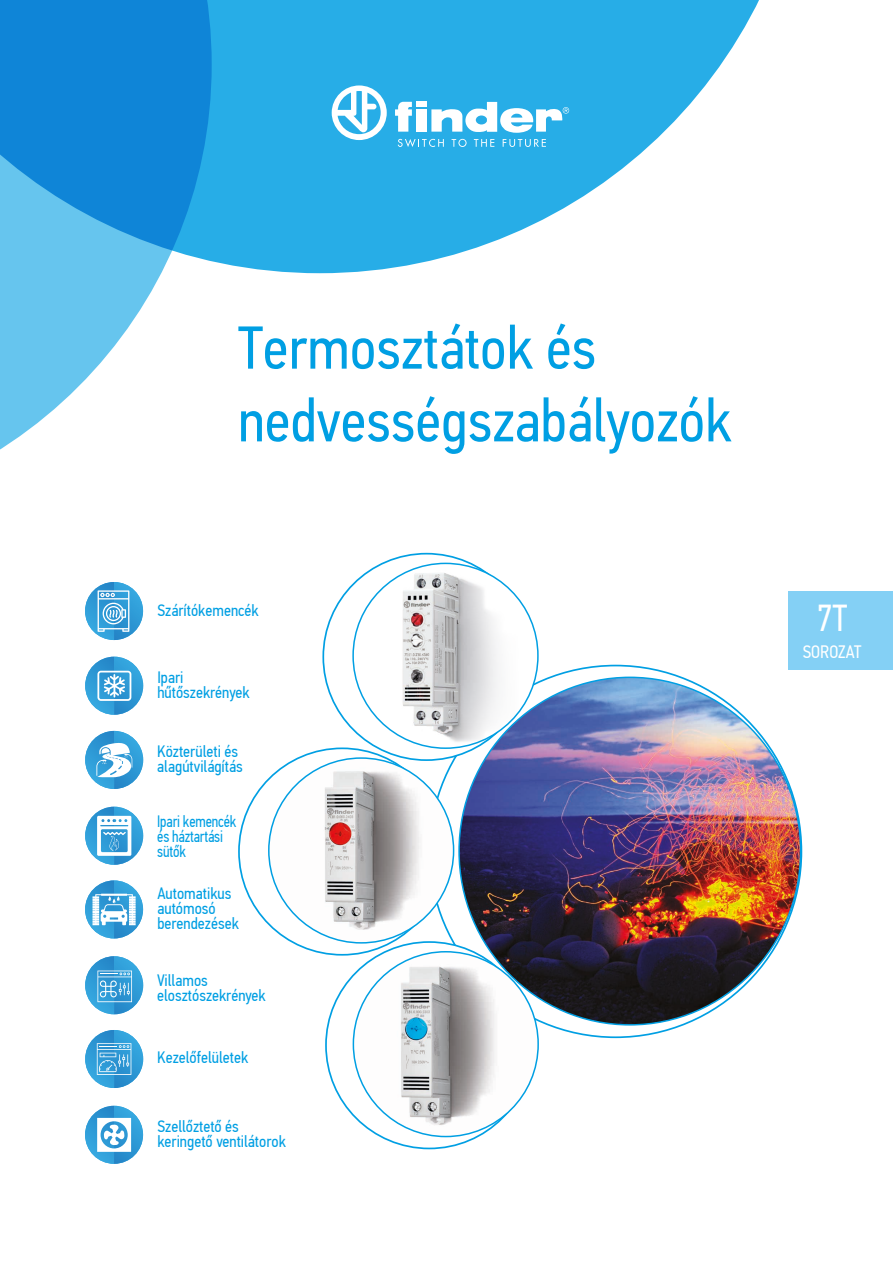
<style>
.page{position:relative;width:893px;height:1263px;background:#fff}
.page>*{position:absolute;margin:0;border:0;box-sizing:border-box;transform-origin:0 0}
.t1{font:60.6px/72.8px "PF Din Text Cond Pro";color:#009fe3}
.t2{font:37.5px "PF Din Text Cond Pro";color:#fff;scale:.95 1}
.t3{font:18px "PF Din Text Cond Pro";color:#fff}
.t4{font:16.5px/15px "PF Din Text Cond Pro";color:#009fe3}
.t5{font:16.5px/15px "PF Din Text Cond Pro";color:#009fe3;scale:.9 1}
</style>
<div class="page">
<div style="left:788px;top:591px;width:105px;height:79px;background:#84d0f5"></div>
<img style="left:85px;top:582px;width:58px;height:58px">
<svg style="left:98px;top:590px;width:31px;height:42px"></svg>
<img style="left:85px;top:731px;width:58px;height:58px">
<svg style="left:95px;top:741px;width:37px;height:36px"></svg>
<img style="left:85px;top:657px;width:58px;height:58px">
<svg style="left:97px;top:671px;width:34px;height:30px"></svg>
<img style="left:85px;top:807px;width:58px;height:58px">
<svg style="left:97px;top:816px;width:34px;height:40px"></svg>
<img style="left:85px;top:880px;width:58px;height:58px">
<svg style="left:92px;top:894px;width:44px;height:31px"></svg>
<img style="left:85px;top:956px;width:58px;height:58px">
<svg style="left:97px;top:970px;width:35px;height:32px"></svg>
<img style="left:85px;top:1030px;width:58px;height:58px">
<svg style="left:97px;top:1043px;width:34px;height:32px"></svg>
<img style="left:85px;top:1106px;width:58px;height:58px">
<svg style="left:97px;top:1118px;width:34px;height:34px"></svg>
<svg style="left:212px;top:0;width:547px;height:273px;fill:#27ade7"></svg>
<svg style="left:0;top:0;width:212px;height:450px"></svg>
<svg style="left:332px;top:85px;width:55px;height:55px"></svg>
<svg style="left:431px;top:102px;width:138px;height:31px"></svg>
<svg style="left:395px;top:102px;width:17px;height:30px"></svg>
<div style="left:416px;top:109px;width:10px;height:23px;background:#fff"></div>
<div style="left:416px;top:102px;width:10px;height:5px;background:#fff"></div>
<svg style="left:398px;top:139px;width:46px;height:8px"></svg>
<svg style="left:452px;top:139px;width:15px;height:8px"></svg>
<svg style="left:474px;top:139px;width:20px;height:8px"></svg>
<svg style="left:503px;top:139px;width:43px;height:8px"></svg>
<img style="left:353px;top:563px;width:185px;height:185px;border-radius:92px">
<img style="left:269px;top:758px;width:185px;height:185px;border-radius:92px">
<img style="left:353px;top:952px;width:185px;height:184px;border-radius:92px">
<img style="left:459px;top:677px;width:342px;height:348px">
<h1 class="t1" style="left:238px;top:312px;width:495px">Termosztátok és nedvességszabályozók</h1>
<p class="t4" style="left:157px;top:603px;width:103px">Szárítókemencék</p>
<p class="t4" style="left:157px;top:670px;width:94px">Ipari hűtőszekrények</p>
<p class="t4" style="left:157px;top:744px;width:87px">Közterületi és alagútvilágítás</p>
<p class="t5" style="left:157px;top:814px;width:90px">Ipari kemencék és háztartási sütők</p>
<p class="t4" style="left:157px;top:886px;width:83px">Automatikus autómosó berendezések</p>
<p class="t4" style="left:157px;top:972px;width:110px">Villamos elosztószekrények</p>
<p class="t4" style="left:157px;top:1049px;width:93px">Kezelőfelületek</p>
<p class="t4" style="left:157px;top:1119px;width:130px">Szellőztető és keringető ventilátorok</p>
<h2 class="t2" style="left:817px;top:596px;width:33px">7T</h2>
<p class="t3" style="left:803px;top:641px;width:60px">SOROZAT</p>
</div>
